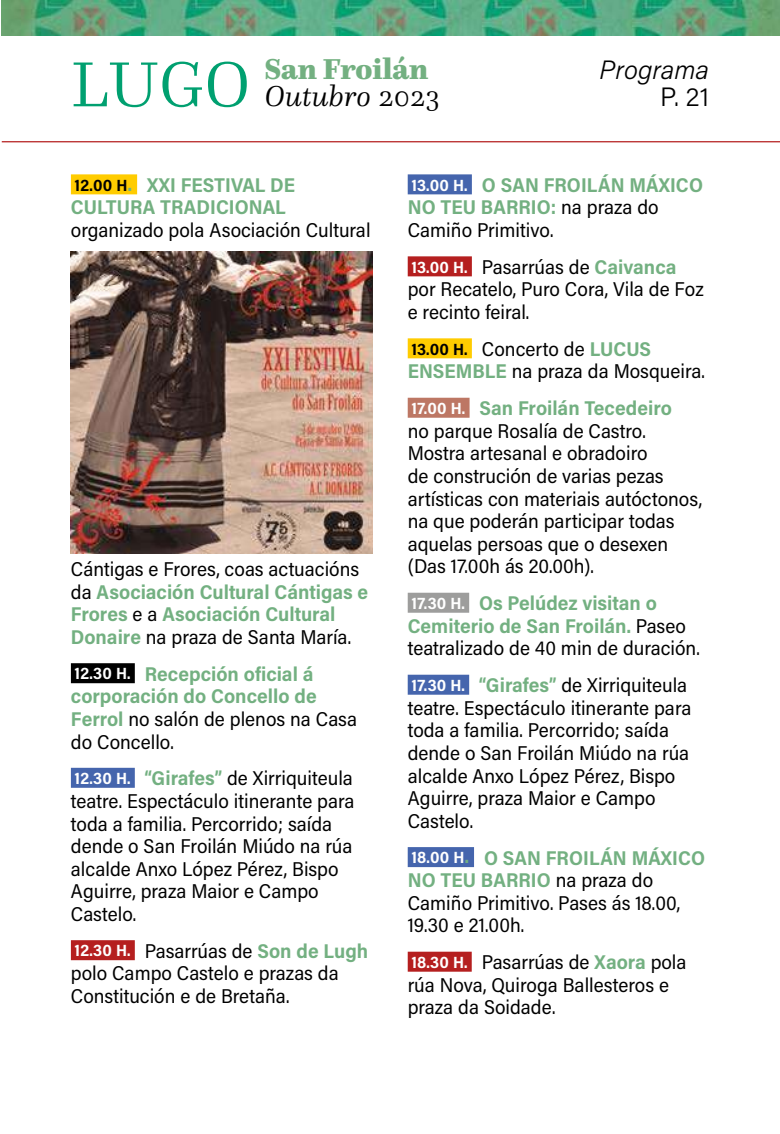
<style>
.page{position:relative;width:780px;height:1134px;background:#fff}
.page>*{position:absolute;margin:0;border:0;box-sizing:border-box;transform-origin:0 0}
.t1{font:300 66.25px "Questa";color:#00a070}
.t2{font:900 30px/27.5px "Questa";color:#73b081}
.t3{font:italic 300 26.5px "Acumin Pro";color:#000}
.t4{font:300 26.5px "Acumin Pro";color:#000}
.t5{font:20px/22.5px "Acumin Pro Semi Cond";color:#000}
.t6{font:700 20px/22.5px "Acumin Pro Semi Cond";color:#73b081}
.s1{font-weight:300;font-style:italic;color:#000}
.s2{font-weight:300;color:#000}
.s3{font-size:16.25px;color:#000}
.s4{font-weight:400;color:#000}
.s5{font-size:16.25px;color:#fff}
.s6{font-weight:700;font-size:16.25px;color:#fff}
.s7{font-weight:700;color:#73b081}
.s8{font-weight:700;font-size:16.25px}
</style>
<div class="page">
<img style="left:2px;top:0;width:778px;height:35px">
<hr style="left:2px;top:141px;width:778px;height:1px;background:#b51f1f">
<div style="left:407px;top:174px;width:65px;height:20px;background:#4565ad"></div>
<div style="left:407px;top:256px;width:65px;height:20px;background:#b51f1f"></div>
<div style="left:407px;top:338px;width:65px;height:20px;background:#fc0"></div>
<div style="left:407px;top:398px;width:62px;height:20px;background:#bd7764"></div>
<div style="left:407px;top:593px;width:62px;height:20px;background:#9d9d9c"></div>
<div style="left:407px;top:675px;width:62px;height:20px;background:#4565ad"></div>
<div style="left:407px;top:847px;width:67px;height:20px;background:#4565ad"></div>
<div style="left:407px;top:952px;width:64px;height:20px;background:#b51f1f"></div>
<div style="left:71px;top:174px;width:66px;height:20px;background:#fc0"></div>
<div style="left:71px;top:663px;width:64px;height:20px;background:#000"></div>
<div style="left:71px;top:768px;width:64px;height:20px;background:#4565ad"></div>
<div style="left:71px;top:940px;width:64px;height:20px;background:#b51f1f"></div>
<img style="left:71px;top:252px;width:301px;height:301px">
<h1 class="t1" style="left:71px;top:43px;width:181px">LUGO</h1>
<h2 class="t2" style="left:264px;top:55px;width:177px">San Froilán<br><span class="s1">Outubro</span> <span class="s2">2023</span></h2>
<h3 class="t3" style="left:599px;top:51px;width:111px">Programa</h3>
<h3 class="t4" style="left:660px;top:79px;width:50px">P. 21</h3>
<p class="t6" style="left:71px;top:173px;width:226px"><span class="s3">12.00 H</span>. XXI FESTIVAL DE<br>CULTURA TRADICIONAL</p>
<p class="t5" style="left:71px;top:218px;width:301px">organizado pola Asociación Cultural</p>
<p class="t6" style="left:71px;top:557px;width:299px"><span class="s4">Cántigas e Frores, coas actuacións da</span> Asociación Cultural Cántigas e Frores <span class="s4">e a</span> Asociación Cultural Donaire <span class="s4">na praza de Santa María.</span></p>
<p class="t6" style="left:71px;top:661px;width:287px"><span class="s5">12.30 H.</span> Recepción oficial á corporación do Concello de<br>Ferrol <span class="s4">no salón de plenos na Casa do Concello.</span></p>
<p class="t5" style="left:71px;top:766px;width:285px"><span class="s6">12.30 H.</span> <span class="s7">“Girafes”</span> de Xirriquiteula teatre. Espectáculo itinerante para toda a familia. Percorrido; saída dende o San Froilán Miúdo na rúa alcalde Anxo López Pérez, Bispo<br>Aguirre, praza Maior e Campo<br>Castelo.</p>
<p class="t5" style="left:71px;top:939px;width:299px"><span class="s6">12.30 H.</span> Pasarrúas de <span class="s7">Son de Lugh </span>polo Campo Castelo e prazas da<br>Constitución e de Bretaña.</p>
<p class="t6" style="left:407px;top:173px;width:297px"><span class="s5">13.00 H.</span> O SAN FROILÁN MÁXICO<br>NO TEU BARRIO: <span class="s4">na praza do<br>Camiño Primitivo.</span></p>
<p class="t5" style="left:407px;top:255px;width:297px"><span class="s6">13.00 H.</span> Pasarrúas de <span class="s7">Caivanca </span>por Recatelo, Puro Cora, Vila de Foz e recinto feiral.</p>
<p class="t5" style="left:407px;top:337px;width:299px"><span class="s8">13.00 H.</span> Concerto de <span class="s7">LUCUS<br>ENSEMBLE</span> na praza da Mosqueira.</p>
<p class="t5" style="left:407px;top:396px;width:296px"><span class="s6">17.00 H.</span> <span class="s7">San Froilán Tecedeiro<br></span>no parque Rosalía de Castro.<br>Mostra artesanal e obradoiro<br>de construción de varias pezas artísticas con materiais autóctonos, na que poderán participar todas aquelas persoas que o desexen (Das 17.00h ás 20.00h).</p>
<p class="t6" style="left:407px;top:591px;width:293px"><span class="s5">17.30 H.</span> Os Pelúdez visitan o<br>Cemiterio de San Froilán. <span class="s4">Paseo teatralizado de 40 min de duración.</span></p>
<p class="t5" style="left:407px;top:673px;width:285px"><span class="s6">17.30 H.</span> <span class="s7">“Girafes”</span> de Xirriquiteula teatre. Espectáculo itinerante para toda a familia. Percorrido; saída dende o San Froilán Miúdo na rúa alcalde Anxo López Pérez, Bispo<br>Aguirre, praza Maior e Campo<br>Castelo.</p>
<p class="t5" style="left:407px;top:845px;width:299px"><span class="s6">18.00 H</span><span class="s7">. O SAN FROILÁN MÁXICO<br>NO TEU BARRIO</span> na praza do<br>Camiño Primitivo. Pases ás 18.00,<br>19.30 e 21.00h.</p>
<p class="t5" style="left:407px;top:950px;width:280px"><span class="s6">18.30 H.</span> Pasarrúas de <span class="s7">Xaora</span> pola rúa Nova, Quiroga Ballesteros e praza da Soidade.</p>
</div>
